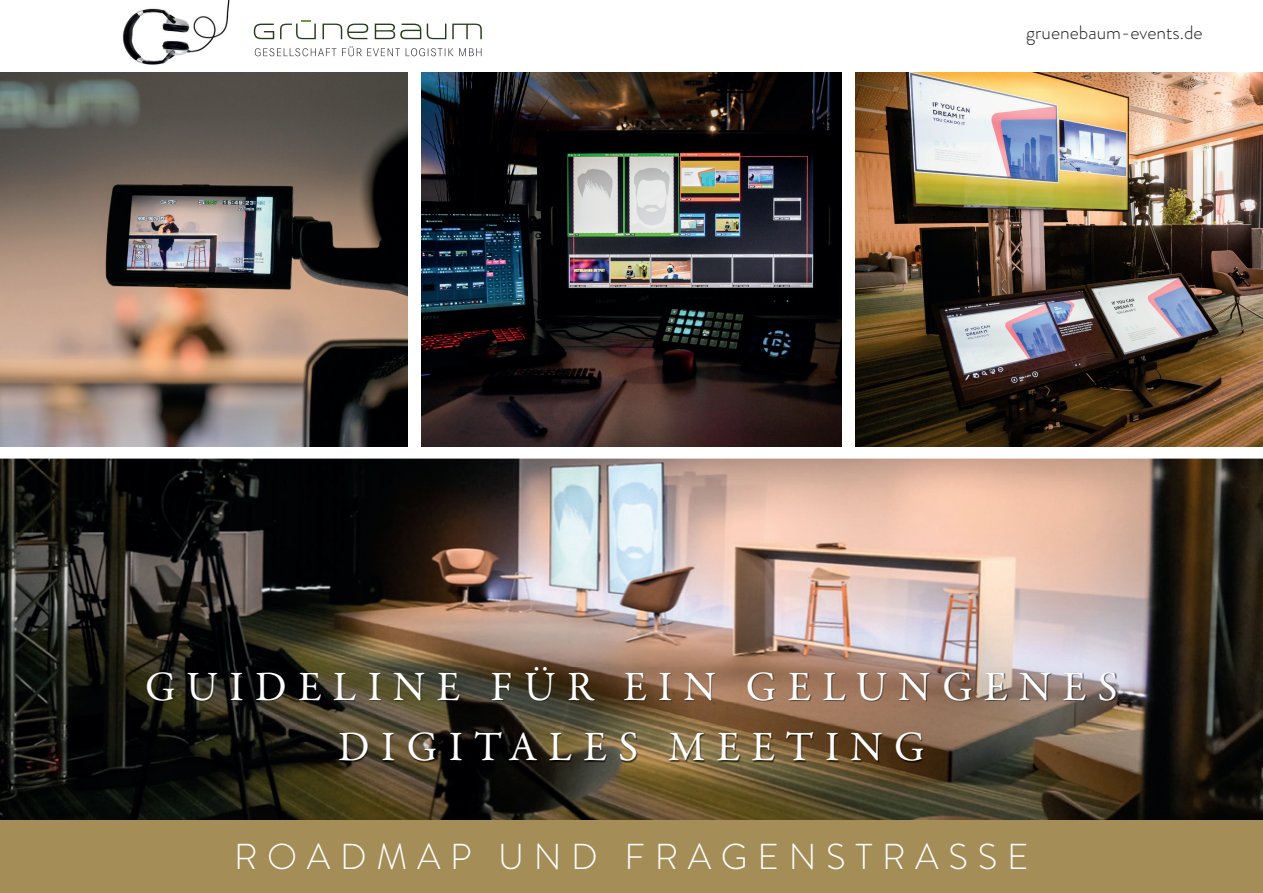
<style>
.page{position:relative;width:1263px;height:893px;background:#fff}
.page>*{position:absolute;margin:0;border:0;box-sizing:border-box;transform-origin:0 0}
.t1{font:42px/60.3px "Garamond Premr Pro";letter-spacing:.27em;color:#fff;text-align:center}
.t2{font:300 36px "Brandon Grotesque";letter-spacing:.27em;color:#fff}
.t3{font:300 19.5px "Brandon Grotesque";color:#231f20}
</style>
<div class="page">
<img style="left:0;top:459px;width:1263px;height:362px">
<img style="left:147px;top:667px;width:970px;height:96px">
<div style="left:0;top:821px;width:1263px;height:72px;background:#a48d57"></div>
<img style="left:122px;top:0;width:108px;height:65px">
<svg style="left:254px;top:24px;width:20px;height:15px"></svg>
<svg style="left:322px;top:24px;width:46px;height:15px"></svg>
<svg style="left:375px;top:24px;width:46px;height:15px"></svg>
<svg style="left:427px;top:24px;width:19px;height:15px"></svg>
<svg style="left:452px;top:24px;width:30px;height:15px"></svg>
<svg style="left:280px;top:21px;width:36px;height:18px"></svg>
<svg style="left:255px;top:46px;width:226px;height:10px"></svg>
<img style="left:0;top:72px;width:408px;height:374px">
<img style="left:421px;top:72px;width:421px;height:374px">
<img style="left:855px;top:72px;width:408px;height:374px">
<p class="t3" style="left:1026px;top:19px;width:178px">gruenebaum-events.de</p>
<p class="t1" style="left:145px;top:658px;width:974px">GUIDELINE FÜR EIN GELUNGENES<br>DIGITALES MEETING</p>
<p class="t2" style="left:234px;top:832px;width:796px">ROADMAP UND FRAGENSTRASSE</p>
</div>
